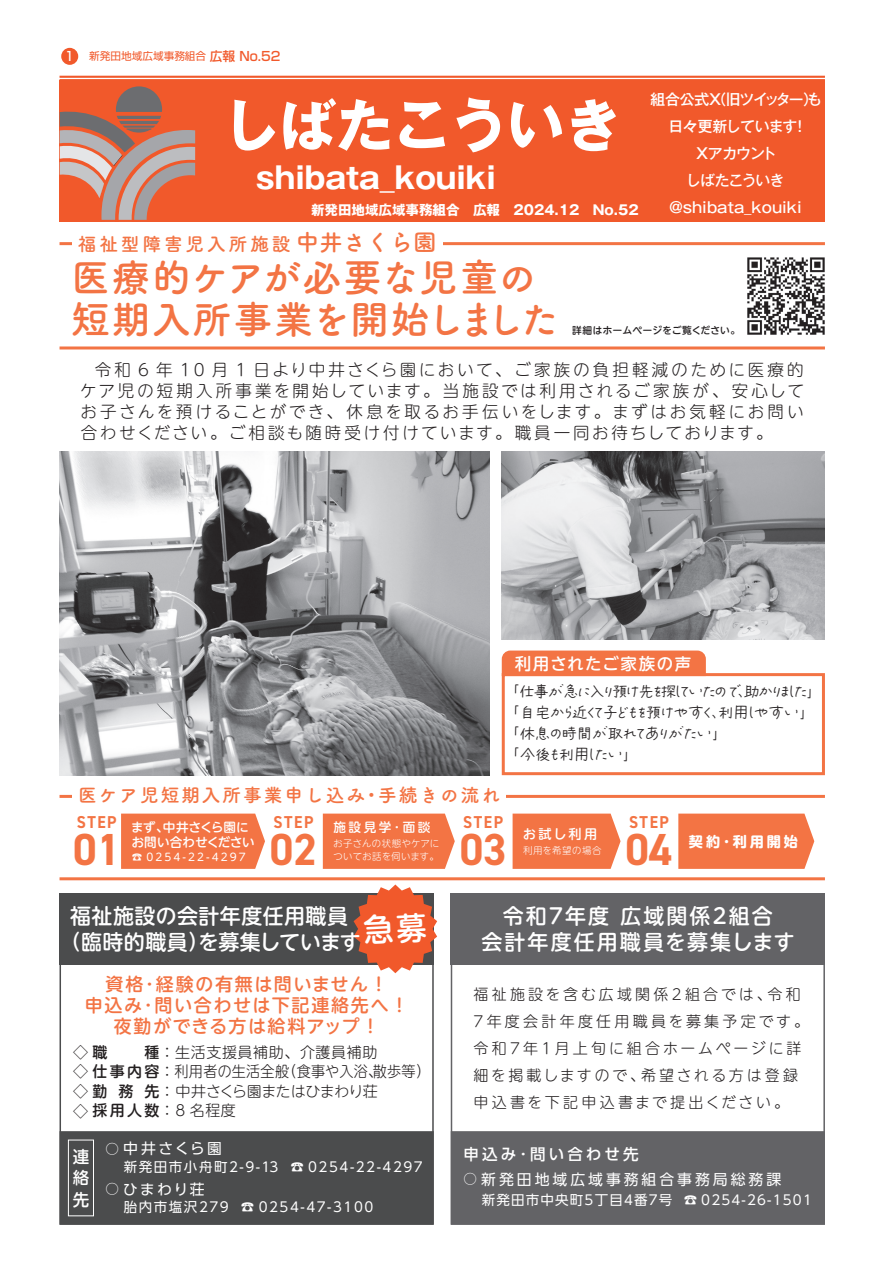
<style>
.page{position:relative;width:893px;height:1263px;background:#fff}
.page>*{position:absolute;margin:0;border:0;box-sizing:border-box;transform-origin:0 0}
.t1{font:700 57px "Gothic MB101 Pro";color:#fff}
.t2{font:700 45px "DIN2014";color:#f37444}
.t3{font:700 39px "Tsuku A Rd Gothic";letter-spacing:.01em;color:#f37444}
.t4{font:700 30px "Gothic MB101 Pro";color:#fff}
.t5{font:700 23.4px "Tsuku A Rd Gothic";color:#f37444}
.t6{font:21px/25.5px "BIZ UDP Shin M Go Medium";letter-spacing:.02em;color:#fff}
.t7{font:21px "BIZ UDP Shin M Go Medium";letter-spacing:.1em;color:#fff}
.t8{font:21px "BIZ UDP Shin M Go Medium";letter-spacing:.06em;color:#fff}
.t9{font:700 18.75px "Tsuku A Rd Gothic";letter-spacing:.1em;color:#f37444}
.t10{font:700 18.75px "Tsuku A Rd Gothic";letter-spacing:.15em;color:#f37444}
.t11{font:18px/21px "BIZ UDP Shin M Go Medium";letter-spacing:.1em;color:#f37444;text-align:center}
.t12{font:700 17.25px "DIN2014";letter-spacing:.1em;color:#f37444;scale:.91 1}
.t13{font:16.5px "BIZ UDP Shin M Go Light";letter-spacing:.19em;color:#231f20}
.t14{font:16.5px "BIZ UDP Shin M Go Light";letter-spacing:.21em;color:#231f20}
.t15{font:16.5px/21.5px "BIZ UDP Shin M Go Medium";letter-spacing:.1em;color:#fff;text-align:justify}
.t16{font:15.6px "BIZ UDP Shin Go Medium";letter-spacing:.2em;color:#fff}
.t17{font:15px/27px "BIZ UDP Shin M Go Light";letter-spacing:.22em;color:#231f20}
.t18{font:15px/21px "VDL Pen Letter Medium";letter-spacing:-.16em;color:#231f20;text-align:justify}
.t19{font:15px "VDL Pen Letter Medium";letter-spacing:-.195em;color:#231f20}
.t20{font:15px/21px "VDL Pen Letter Medium";letter-spacing:-.22em;color:#231f20}
.t21{font:15px "BIZ UDP Shin M Go Light";letter-spacing:.02em;color:#231f20}
.t22{font:15px/19.5px "BIZ UDP Shin M Go Light";letter-spacing:.04em;color:#231f20;text-align:right;scale:.94 1}
.t23{font:15px "BIZ UDP Shin M Go Medium";color:#231f20}
.t24{font:15px "BIZ UDP Shin M Go Light";letter-spacing:.04em;color:#231f20}
.t25{font:500 14.85px/27px "Gothic MB101 Pro";letter-spacing:-.02em;color:#fff;text-align:center}
.t26{font:14.85px "BIZ UDP Shin Go";letter-spacing:.2em;color:#fff}
.t27{font:500 14.85px "Gothic MB101 Pro";letter-spacing:-.1em;color:#fff}
.t28{font:14.1px "BIZ UDP Shin M Go Bold";letter-spacing:.2em;color:#fff}
.t29{font:13.5px "BIZ UDP Shin Go";letter-spacing:.115em;color:#fff}
.t30{font:13.5px "BIZ UDP Shin Go";letter-spacing:.09em;color:#fff}
.t31{font:700 13.5px "Gothic MB101 Pro";color:#fff}
.t32{font:13.2px "BIZ UDP Shin M Go Medium";letter-spacing:.2em;color:#fff}
.t33{font:500 12.75px "Shin Go Pro";color:#f1592b}
.t34{font:500 12.75px "Shin Go Pro";color:#fff}
.t35{font:12.6px/16px "BIZ UDP Shin M Go Medium";letter-spacing:.02em;color:#fff}
.t36{font:12.6px "BIZ UDP Shin M Go Medium";letter-spacing:.04em;color:#fff}
.t37{font:10.65px "Shin Go Pro";color:#f1592b}
.t38{font:10.5px "BIZ UDP Shin M Go";letter-spacing:.2em;color:#fff}
.t39{font:9.75px "BIZ UDP Shin M Go Medium";letter-spacing:.06em;color:#231f20}
.t40{font:9.45px/13.5px "BIZ UDP Shin M Go Light";letter-spacing:.06em;color:#fff}
.s1{font-family:"BIZ UDP Shin M Go Medium"}
.s2{font-family:"BIZ UDP Shin M Go Light"}
.s3{font-size:13.5px}
</style>
<div class="page">
<div style="left:451px;top:893px;width:374px;height:72px;background:#636366"></div>
<div style="left:60px;top:893px;width:374px;height:72px;background:#4b4c4d"></div>
<div style="left:454px;top:1131px;width:368px;height:91px;background:#636366"></div>
<div style="left:63px;top:1131px;width:368px;height:91px;background:#4b4c4d"></div>
<div style="left:61px;top:48px;width:17px;height:17px;background:#f1592b;border-radius:50%"></div>
<hr style="left:60px;top:76px;width:765px;height:2px;background:#f1592b">
<hr style="left:60px;top:79px;width:765px;height:1px;background:#f1592b">
<div style="left:60px;top:80px;width:765px;height:141px;background:#f1592b"></div>
<svg style="left:60px;top:86px;width:135px;height:134px"></svg>
<div style="left:451px;top:893px;width:374px;height:332px;border:2px solid #636366"></div>
<div style="left:60px;top:893px;width:374px;height:332px;border:2px solid #4b4c4d"></div>
<img style="left:60px;top:452px;width:429px;height:323px">
<img style="left:502px;top:452px;width:323px;height:187px">
<div style="left:502px;top:673px;width:323px;height:102px;border:3px solid #f37444"></div>
<div style="left:502px;top:650px;width:204px;height:26px;background:#f37444"></div>
<hr style="left:60px;top:877px;width:765px;height:3px;background:#f37444">
<hr style="left:60px;top:795px;width:765px;height:3px;background:#f37444">
<div style="left:72px;top:785px;width:434px;height:20px;background:#fff"></div>
<svg style="left:513px;top:813px;width:108px;height:56px;background:#f37c4f"></svg>
<svg style="left:678px;top:813px;width:136px;height:56px;background:#f37a4d"></svg>
<svg style="left:121px;top:813px;width:144px;height:56px;background:#f37a4c"></svg>
<svg style="left:323px;top:813px;width:132px;height:56px;background:#f37b4d"></svg>
<hr style="left:60px;top:242px;width:765px;height:3px;background:#f37444">
<div style="left:72px;top:233px;width:371px;height:19px;background:#fff"></div>
<hr style="left:60px;top:346px;width:765px;height:3px;background:#f37444">
<img style="left:747px;top:257px;width:78px;height:78px">
<svg style="left:354px;top:884px;width:83px;height:89px"></svg>
<p class="t34" style="left:67px;top:46px;width:8px">1</p>
<p class="t33" style="left:210px;top:46px;width:72px">広報 No.52</p>
<p class="t37" style="left:89px;top:48px;width:118px">新発田地域広域事務組合</p>
<h1 class="t1" style="left:222px;top:78px;width:400px">しばたこういき</h1>
<h3 class="t4" style="left:256px;top:153px;width:241px">shibata_kouiki</h3>
<p class="t31" style="left:311px;top:199px;width:329px">新発田地域広域事務組合　広報　2024.12　No.52</p>
<h3 class="t5" style="left:296px;top:224px;width:142px">中井さくら園</h3>
<p class="t10" style="left:78px;top:230px;width:214px">福祉型障害児入所施設</p>
<h3 class="t3" style="left:71px;top:247px;width:468px">医療的ケアが必要な児童の</h3>
<p class="t27" style="left:712px;top:87px;width:112px">（旧ツイッターも）</p>
<p class="t25" style="left:650px;top:84px;width:72px">組合公式X</p>
<p class="t25" style="left:668px;top:111px;width:135px">日々更新しています<br>Xアカウント<br>しばたこういき@shibata_kouiki</p>
<p class="t25" style="left:792px;top:111px;width:16px">!</p>
<h3 class="t3" style="left:71px;top:289px;width:489px">短期入所事業を開始しました</h3>
<p class="t39" style="left:572px;top:325px;width:166px">詳細はホームページをご覧ください。</p>
<p class="t13" style="left:81px;top:361px;width:425px">　令和 6 年 10 月 1 日より中井さくら園において、</p>
<p class="t13" style="left:515px;top:361px;width:290px">ご家族の負担軽減のために医療的</p>
<p class="t13" style="left:81px;top:382px;width:354px">ケア児の短期入所事業を開始しています。</p>
<p class="t13" style="left:443px;top:382px;width:280px">当施設では利用されるご家族が、</p>
<p class="t13" style="left:732px;top:382px;width:74px">安心して</p>
<p class="t14" style="left:81px;top:403px;width:256px">お子さんを預けることができ、</p>
<p class="t14" style="left:346px;top:403px;width:258px">休息を取るお手伝いをします。</p>
<p class="t14" style="left:614px;top:403px;width:192px">まずはお気軽にお問い</p>
<p class="t13" style="left:81px;top:424px;width:140px">合わせください。</p>
<p class="t13" style="left:229px;top:424px;width:277px">ご相談も随時受け付けています。</p>
<p class="t13" style="left:515px;top:424px;width:253px">職員一同お待ちしております。</p>
<p class="t15" style="left:515px;top:653px;width:178px">利用されたご家族の声</p>
<p class="t19" style="left:506px;top:681px;width:304px">「仕事が急に入り預け先を探していたので助かりました</p>
<p class="t18" style="left:805px;top:680px;width:16px">「</p>
<p class="t20" style="left:506px;top:680px;width:308px;text-indent:231px">、<br>「自宅から近くて子どもを預けやすく利用しやすい「</p>
<p class="t18" style="left:506px;top:701px;width:221px;text-indent:204px">、「休息の時間が取れてありがたい「「今後も利用したい「</p>
<p class="t9" style="left:362px;top:781px;width:139px">・手続きの流れ</p>
<p class="t9" style="left:78px;top:781px;width:288px">医ケア児短期入所事業申し込み</p>
<p class="t12" style="left:77px;top:811px;width:45px">STEP</p>
<h2 class="t2" style="left:73px;top:819px;width:48px">01</h2>
<p class="t35" style="left:132px;top:819px;width:125px">まず、中井さくら園にお問い合わせください</p>
<p class="t38" style="left:132px;top:852px;width:116px">☎ 0254-22-4297</p>
<p class="t12" style="left:274px;top:811px;width:45px">STEP</p>
<h2 class="t2" style="left:270px;top:819px;width:48px">02</h2>
<p class="t36" style="left:333px;top:820px;width:99px">施設見学・面談</p>
<p class="t40" style="left:333px;top:836px;width:107px">お子さんの状態やケアについてお話を伺います。</p>
<p class="t12" style="left:463px;top:811px;width:45px">STEP</p>
<h2 class="t2" style="left:460px;top:819px;width:48px">03</h2>
<p class="t32" style="left:523px;top:827px;width:76px">お試し利用</p>
<p class="t40" style="left:523px;top:843px;width:80px">利用を希望の場合</p>
<p class="t12" style="left:629px;top:811px;width:45px">STEP</p>
<h2 class="t2" style="left:625px;top:819px;width:48px">04</h2>
<p class="t28" style="left:689px;top:834px;width:111px">契約・利用開始</p>
<p class="t6" style="left:70px;top:903px;width:292px">福祉施設の会計年度任用職員（臨時的職員）を募集しています</p>
<p class="t11" style="left:85px;top:974px;width:325px">資格・経験の有無は問いません!<br>申込み・問い合わせは下記連絡先へ!夜勤ができる方は給料アップ!</p>
<p class="t17" style="left:300px;top:1038px;width:79px">介護員補助</p>
<p class="t23" style="left:73px;top:1044px;width:57px">◇ 職　　</p>
<p class="t21" style="left:73px;top:1064px;width:351px"><span class="s1">◇ 仕事内容</span>：利用者の生活全般（食事や入浴散歩等(</p>
<p class="t24" style="left:144px;top:1044px;width:150px"><span class="s1">種</span>：生活支援員補助、</p>
<p class="t22" style="left:73px;top:1062px;width:326px">、<br><span class="s1">◇ 勤 務 先</span>：中井さくら園またはひまわり荘</p>
<p class="t23" style="left:73px;top:1103px;width:164px">◇ 採用人数<span class="s2">： 8 名程度</span></p>
<p class="t7" style="left:620px;top:906px;width:154px">広域関係２組合</p>
<p class="t8" style="left:503px;top:906px;width:108px">令和７年度</p>
<p class="t7" style="left:481px;top:931px;width:314px">会計年度任用職員を募集します</p>
<p class="t17" style="left:473px;top:980px;width:331px">福祉施設を含む広域関係２組合では、令和<br>７年度会計年度任用職員を募集予定です。令和７年１月上旬に組合ホームページに詳細を掲載しますので、希望される方は登録申込書を下記申込書まで提出ください。</p>
<p class="t15" style="left:73px;top:1146px;width:18px">連絡先</p>
<p class="t26" style="left:105px;top:1141px;width:118px"><span class="s3">○</span> 中井さくら園</p>
<p class="t16" style="left:463px;top:1146px;width:177px">申込み・問い合わせ先</p>
<p class="t29" style="left:124px;top:1160px;width:301px">新発田市小舟町2-9-13　☎ 0254-22-4297</p>
<p class="t26" style="left:463px;top:1172px;width:319px"><span class="s3">○</span> 新発田地域広域事務組合事務局総務課</p>
<p class="t26" style="left:105px;top:1181px;width:101px"><span class="s3">○</span> ひまわり荘</p>
<p class="t30" style="left:482px;top:1193px;width:332px">新発田市中央町５丁目４番７号　☎ 0254-26-1501</p>
<p class="t29" style="left:124px;top:1200px;width:107px">胎内市塩沢279</p>
<p class="t29" style="left:241px;top:1200px;width:134px">☎ 0254-47-3100</p>
</div>
